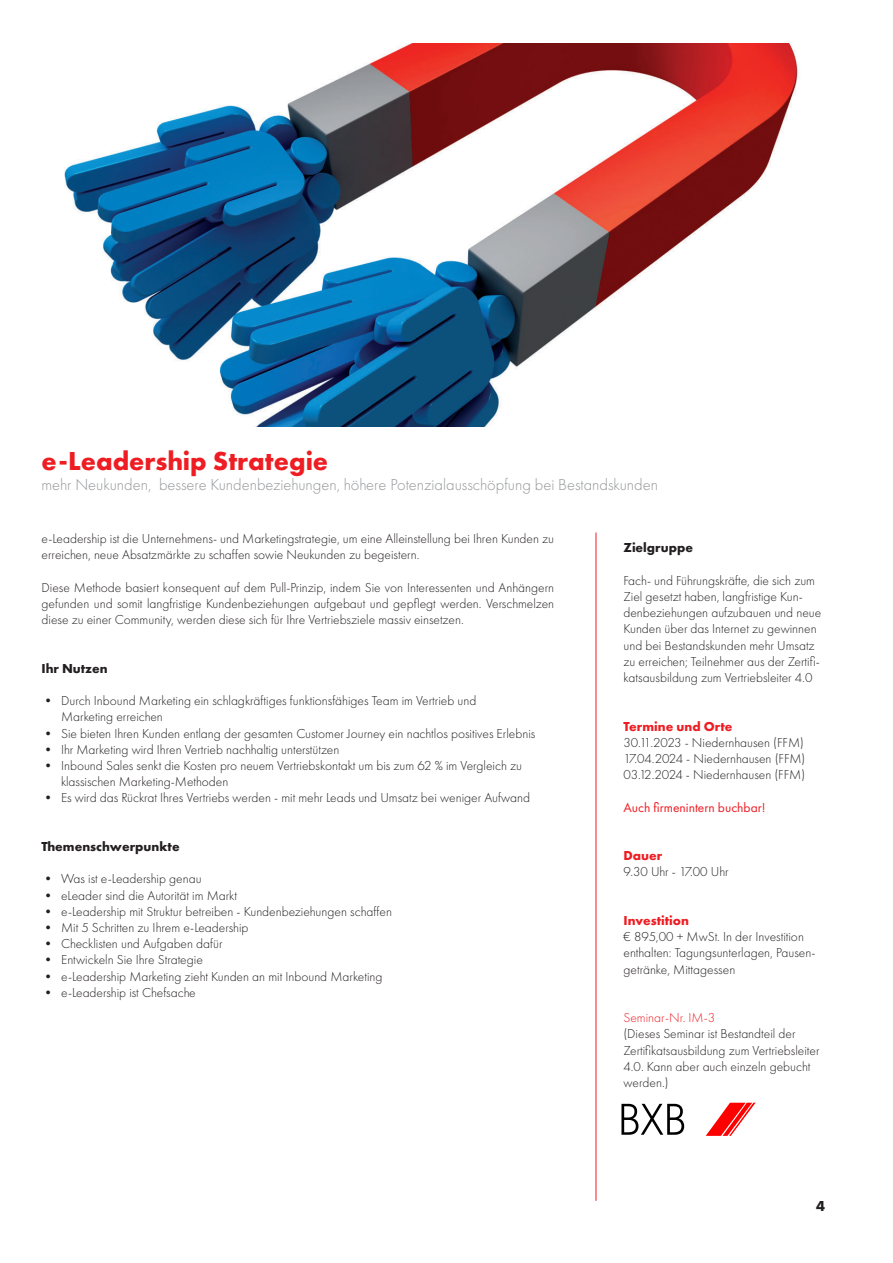
<style>
.page{position:relative;width:893px;height:1263px;background:#fff}
.page>*{position:absolute;margin:0;border:0;box-sizing:border-box;transform-origin:0 0}
.t1{font:700 27px "Futura PT";color:#ee1d23}
.t2{font:300 16.5px "Futura PT";color:#939598}
.t3{font:700 15px "Futura PT";color:#231f20}
.t4{font:300 13.5px/16.2px "Futura PT";color:#231f20}
.t5{font:700 13.5px "Futura PT";color:#231f20}
.t6{font:700 13.5px "Futura PT";color:#ee1d23}
.t7{font:13.5px "Futura PT";color:#ee1d23}
.t8{font:300 13.5px "Futura PT";color:#ee1d23}
</style>
<div class="page">
<img style="left:64px;top:43px;width:734px;height:383px">
<svg style="left:705px;top:1103px;width:50px;height:33px"></svg>
<svg style="left:621px;top:1104px;width:63px;height:31px"></svg>
<hr style="left:595px;top:533px;width:1px;height:668px;background:#ee1d23">
<h1 class="t1" style="left:41px;top:448px;width:288px">e-Leadership Strategie</h1>
<p class="t2" style="left:41px;top:476px;width:618px">mehr Neukunden, bessere Kundenbeziehungen, höhere Potenzialausschöpfung bei Bestandskunden</p>
<p class="t4" style="left:42px;top:531px;width:514px">e-Leadership ist die Unternehmens- und Marketingstrategie, um eine Alleinstellung bei Ihren Kunden zu erreichen, neue Absatzmärkte zu schaffen sowie Neukunden zu begeistern.</p>
<p class="t4" style="left:42px;top:580px;width:514px;text-align:justify">Diese Methode basiert konsequent auf dem Pull-Prinzip, indem Sie von Interessenten und Anhängern gefunden und somit langfristige Kundenbeziehungen aufgebaut und gepflegt werden. Verschmelzen diese zu einer Community, werden diese sich für Ihre Vertriebsziele massiv einsetzen.</p>
<p class="t5" style="left:42px;top:661px;width:68px">Ihr Nutzen</p>
<p class="t4" style="left:61px;top:693px;width:417px;text-indent:-19px">• Durch Inbound Marketing ein schlagkräftiges funktionsfähiges Team im Vertrieb und<br>Marketing erreichen</p>
<p class="t4" style="left:42px;top:725px;width:495px">• Sie bieten Ihren Kunden entlang der gesamten Customer Journey ein nachtlos positives Erlebnis</p>
<p class="t4" style="left:42px;top:742px;width:299px">• Ihr Marketing wird Ihren Vertrieb nachhaltig unterstützen</p>
<p class="t4" style="left:61px;top:758px;width:462px;text-indent:-19px">• Inbound Sales senkt die Kosten pro neuem Vertriebskontakt um bis zum 62 % im Vergleich zu klassischen Marketing-Methoden</p>
<p class="t4" style="left:42px;top:790px;width:490px">• Es wird das Rückrat Ihres Vertriebs werden - mit mehr Leads und Umsatz bei weniger Aufwand</p>
<p class="t5" style="left:42px;top:840px;width:140px">Themenschwerpunkte</p>
<p class="t4" style="left:42px;top:871px;width:161px">• Was ist e-Leadership genau</p>
<p class="t4" style="left:42px;top:887px;width:197px">• eLeader sind die Autorität im Markt</p>
<p class="t4" style="left:42px;top:904px;width:352px">• e-Leadership mit Struktur betreiben - Kundenbeziehungen schaffen</p>
<p class="t4" style="left:42px;top:920px;width:208px">• Mit 5 Schritten zu Ihrem e-Leadership</p>
<p class="t4" style="left:42px;top:936px;width:182px">• Checklisten und Aufgaben dafür</p>
<p class="t4" style="left:42px;top:952px;width:163px">• Entwickeln Sie Ihre Strategie</p>
<p class="t4" style="left:42px;top:968px;width:342px">• e-Leadership Marketing zieht Kunden an mit Inbound Marketing</p>
<p class="t4" style="left:42px;top:985px;width:156px">• e-Leadership ist Chefsache</p>
<p class="t5" style="left:623px;top:541px;width:71px">Zielgruppe</p>
<p class="t4" style="left:623px;top:573px;width:199px">Fach- und Führungskräfte, die sich zum Ziel gesetzt haben, langfristige Kun&shy;denbeziehungen aufzubauen und neue Kunden über das Internet zu gewinnen und bei Bestandskunden mehr Umsatz zu erreichen; Teilnehmer aus der Zertifi&shy;katsausbildung zum Vertriebsleiter 4.0</p>
<p class="t6" style="left:623px;top:719px;width:111px">Termine und Orte</p>
<p class="t4" style="left:623px;top:735px;width:183px;text-align:justify">30.11.2023 - Niedernhausen (FFM)<br>17.04.2024 - Niedernhausen (FFM)<br>03.12.2024 - Niedernhausen (FFM)</p>
<p class="t7" style="left:623px;top:800px;width:144px">Auch firmenintern buchbar!</p>
<p class="t6" style="left:623px;top:849px;width:40px">Dauer</p>
<p class="t4" style="left:623px;top:864px;width:106px">9.30 Uhr - 17.00 Uhr</p>
<p class="t6" style="left:623px;top:914px;width:67px">Investition</p>
<p class="t4" style="left:623px;top:929px;width:193px">€ 895,00 + MwSt. In der Investition enthalten: Tagungsunterlagen, Pausen&shy;getränke, Mittagessen</p>
<p class="t8" style="left:623px;top:1011px;width:93px">Seminar-Nr. IM-3</p>
<p class="t4" style="left:623px;top:1026px;width:197px">(Dieses Seminar ist Bestandteil der<br>Zertifikatsausbildung zum Vertriebsleiter<br>4.0. Kann aber auch einzeln gebucht werden.)</p>
<p class="t3" style="left:816px;top:1198px;width:10px">4</p>
</div>
